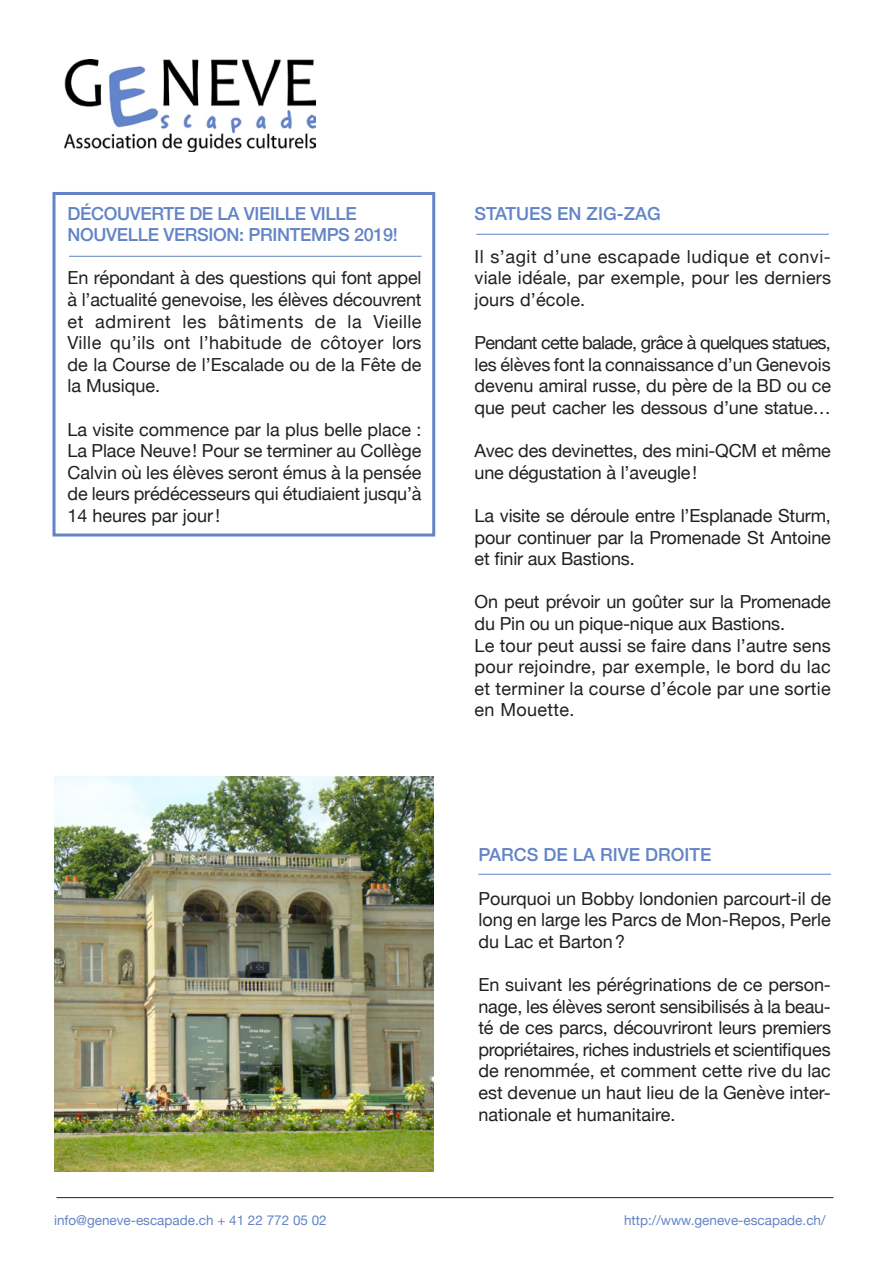
<style>
.page{position:relative;width:893px;height:1263px;background:#fff}
.page>*{position:absolute;margin:0;border:0;box-sizing:border-box;transform-origin:0 0}
.t1{font:18px/21.6px "Helvetica Neue";color:#231f20;text-align:justify}
.t2{font:500 18px "Helvetica Neue";letter-spacing:-.02em;color:#6384c7}
.t3{font:500 18px "Helvetica Neue";color:#6384c7}
.t4{font:13.5px "Helvetica Neue";color:#6384c7}
</style>
<div class="page">
<div style="left:52px;top:192px;width:383px;height:344px;border:3px solid #6384c7"></div>
<hr style="left:56px;top:1197px;width:777px;height:1px;background:#231f20">
<img style="left:65px;top:60px;width:250px;height:91px">
<img style="left:54px;top:776px;width:380px;height:395px">
<hr style="left:478px;top:874px;width:353px;height:1px;background:#6384c7">
<hr style="left:69px;top:256px;width:353px;height:1px;background:#6384c7">
<hr style="left:476px;top:234px;width:353px;height:1px;background:#6384c7">
<p class="t2" style="left:68px;top:199px;width:291px">DÉCOUVERTE DE LA VIEILLE VILLE</p>
<p class="t2" style="left:68px;top:220px;width:332px">NOUVELLE VERSION: PRINTEMPS 2019!</p>
<p class="t1" style="left:68px;top:268px;width:356px">En répondant à des questions qui font appel à l’actualité genevoise, les élèves découvrent et admirent les bâtiments de la Vieille Ville qu’ils ont l’habitude de côtoyer lors de la Course de l’Escalade ou de la Fête de la Musique.</p>
<p class="t1" style="left:68px;top:419px;width:356px">La visite commence par la plus belle place :<br>La Place Neuve! Pour se terminer au Collège Calvin où les élèves seront émus à la pensée de leurs prédécesseurs qui étudiaient jusqu’à 14 heures par jour!</p>
<p class="t3" style="left:475px;top:199px;width:188px">STATUES EN ZIG-ZAG</p>
<p class="t1" style="left:475px;top:247px;width:358px">Il s’agit d’une escapade ludique et convi&shy;viale idéale, par exemple, pour les derniers jours d’école.</p>
<p class="t1" style="left:475px;top:333px;width:358px">Pendant cette balade, grâce à quelques statues, les élèves font la connaissance d’un Genevois devenu amiral russe, du père de la BD ou ce que peut cacher les dessous d’une statue…</p>
<p class="t1" style="left:475px;top:441px;width:358px">Avec des devinettes, des mini-QCM et même une dégustation à l’aveugle!</p>
<p class="t1" style="left:475px;top:506px;width:358px">La visite se déroule entre l’Esplanade Sturm, pour continuer par la Promenade St Antoine et finir aux Bastions.</p>
<p class="t1" style="left:475px;top:592px;width:358px">On peut prévoir un goûter sur la Promenade du Pin ou un pique-nique aux Bastions.</p>
<p class="t1" style="left:475px;top:635px;width:358px">Le tour peut aussi se faire dans l’autre sens pour rejoindre, par exemple, le bord du lac et terminer la course d’école par une sortie en Mouette.</p>
<p class="t3" style="left:478px;top:840px;width:235px">PARCS DE LA RIVE DROITE</p>
<p class="t1" style="left:478px;top:888px;width:354px">Pourquoi un Bobby londonien parcourt-il de long en large les Parcs de Mon-Repos, Perle du Lac et Barton?</p>
<p class="t1" style="left:478px;top:975px;width:354px">En suivant les pérégrinations de ce person&shy;nage, les élèves seront sensibilisés à la beau&shy;té de ces parcs, découvriront leurs premiers propriétaires, riches industriels et scientifiques de renommée, et comment cette rive du lac est devenue un haut lieu de la Genève inter&shy;nationale et humanitaire.</p>
<p class="t4" style="left:54px;top:1210px;width:274px">info@geneve-escapade.ch + 41 22 772 05 02</p>
<p class="t4" style="left:624px;top:1210px;width:203px">http://www.geneve-escapade.ch/</p>
</div>
